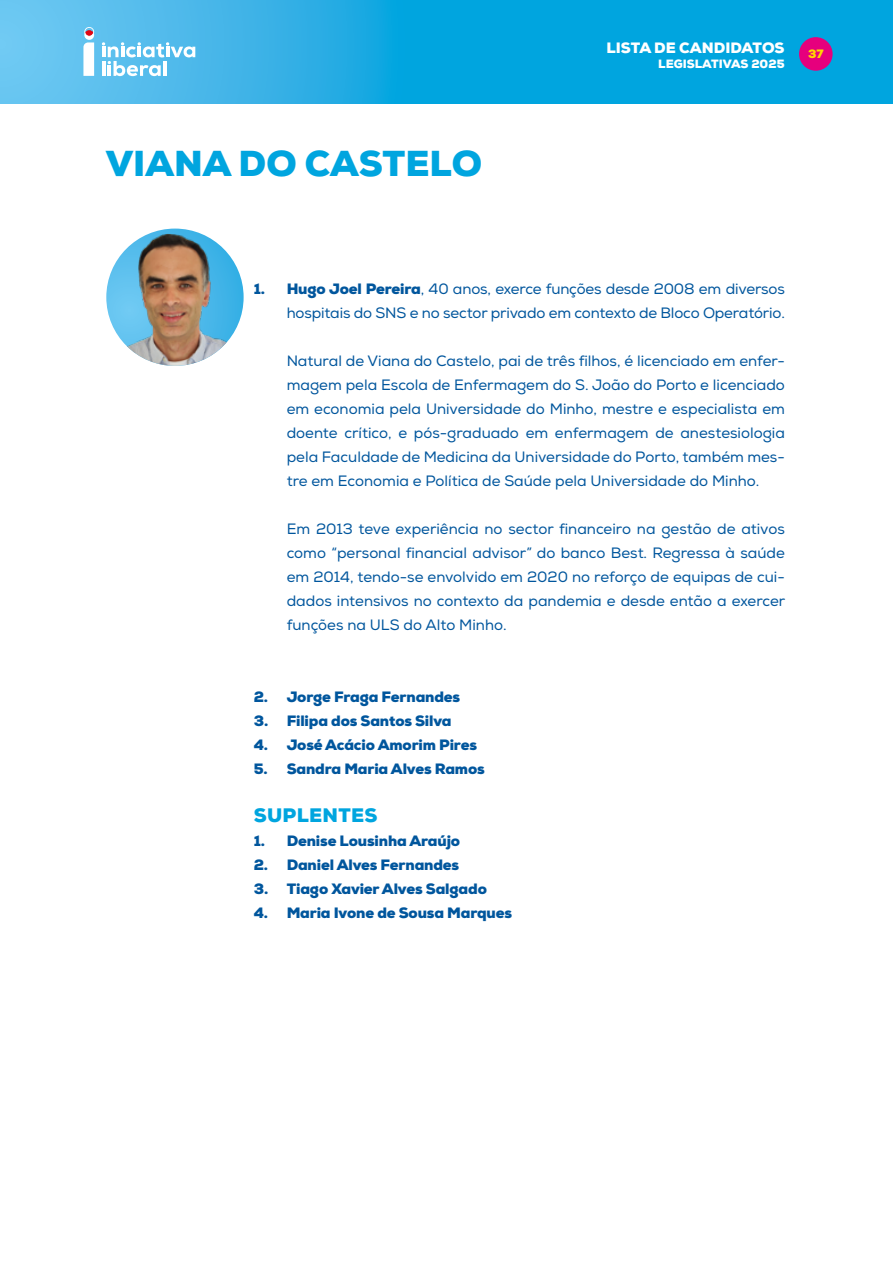
<style>
.page{position:relative;width:893px;height:1263px;background:#fff}
.page>*{position:absolute;margin:0;border:0;box-sizing:border-box;transform-origin:0 0}
.t1{font:900 36px "Nexa";color:#00a5df}
.t2{font:900 19.5px "Nexa";letter-spacing:.015em;color:#00a5df}
.t3{font:15px/24px "Nexa";letter-spacing:-.01em;color:#00569d;text-align:justify}
.t4{font:900 15px "Nexa";letter-spacing:-.01em;color:#00569d}
.t5{font:900 15px "Nexa";color:#fff}
.t6{font:900 12.15px "Nexa";color:#ffd800}
.t7{font:900 12px "Nexa";color:#fff}
.s1{font-weight:900}
</style>
<div class="page">
<svg style="left:0;top:0;width:893px;height:103px;background:#1cace3"></svg>
<div style="left:799px;top:37px;width:34px;height:34px;background:#e6007d;border-radius:50%"></div>
<svg style="left:83px;top:27px;width:11px;height:49px"></svg>
<svg style="left:102px;top:42px;width:93px;height:34px"></svg>
<hr style="left:163px;top:61px;width:3px;height:15px;background:#fff">
<img style="left:106px;top:234px;width:138px;height:132px">
<h1 class="t1" style="left:106px;top:140px;width:377px">VIANA DO CASTELO</h1>
<p class="t5" style="left:606px;top:39px;width:180px">LISTA DE CANDIDATOS</p>
<p class="t7" style="left:658px;top:56px;width:128px">LEGISLATIVAS 2025</p>
<p class="t6" style="left:808px;top:46px;width:17px">37</p>
<p class="t3" style="left:254px;top:277px;width:533px;text-align:right"><span class="s1">1. Hugo Joel Pereira</span>, 40 anos, exerce funções desde 2008 em diversos hospitais do SNS e no sector privado em contexto de Bloco Operatório.</p>
<p class="t3" style="left:287px;top:349px;width:500px">Natural de Viana do Castelo, pai de três filhos, é licenciado em enfer&shy;magem pela Escola de Enfermagem do S. João do Porto e licenciado em economia pela Universidade do Minho, mestre e especialista em doente crítico, e pós-graduado em enfermagem de anestesiologia pela Faculdade de Medicina da Universidade do Porto, também mes&shy;tre em Economia e Política de Saúde pela Universidade do Minho.</p>
<p class="t3" style="left:287px;top:517px;width:500px">Em 2013 teve experiência no sector financeiro na gestão de ativos como “personal financial advisor” do banco Best. Regressa à saúde em 2014, tendo-se envolvido em 2020 no reforço de equipas de cui&shy;dados intensivos no contexto da pandemia e desde então a exercer funções na ULS do Alto Minho.</p>
<p class="t4" style="left:254px;top:687px;width:208px">2. Jorge Fraga Fernandes</p>
<p class="t4" style="left:254px;top:711px;width:199px">3. Filipa dos Santos Silva</p>
<p class="t4" style="left:254px;top:735px;width:225px">4. José Acácio Amorim Pires</p>
<p class="t4" style="left:254px;top:759px;width:233px">5. Sandra Maria Alves Ramos</p>
<h2 class="t2" style="left:254px;top:803px;width:125px">SUPLENTES</h2>
<p class="t4" style="left:254px;top:831px;width:208px">1. Denise Lousinha Araújo</p>
<p class="t4" style="left:254px;top:855px;width:207px">2. Daniel Alves Fernandes</p>
<p class="t4" style="left:254px;top:879px;width:235px">3. Tiago Xavier Alves Salgado</p>
<p class="t4" style="left:254px;top:903px;width:260px">4. Maria Ivone de Sousa Marques</p>
</div>
